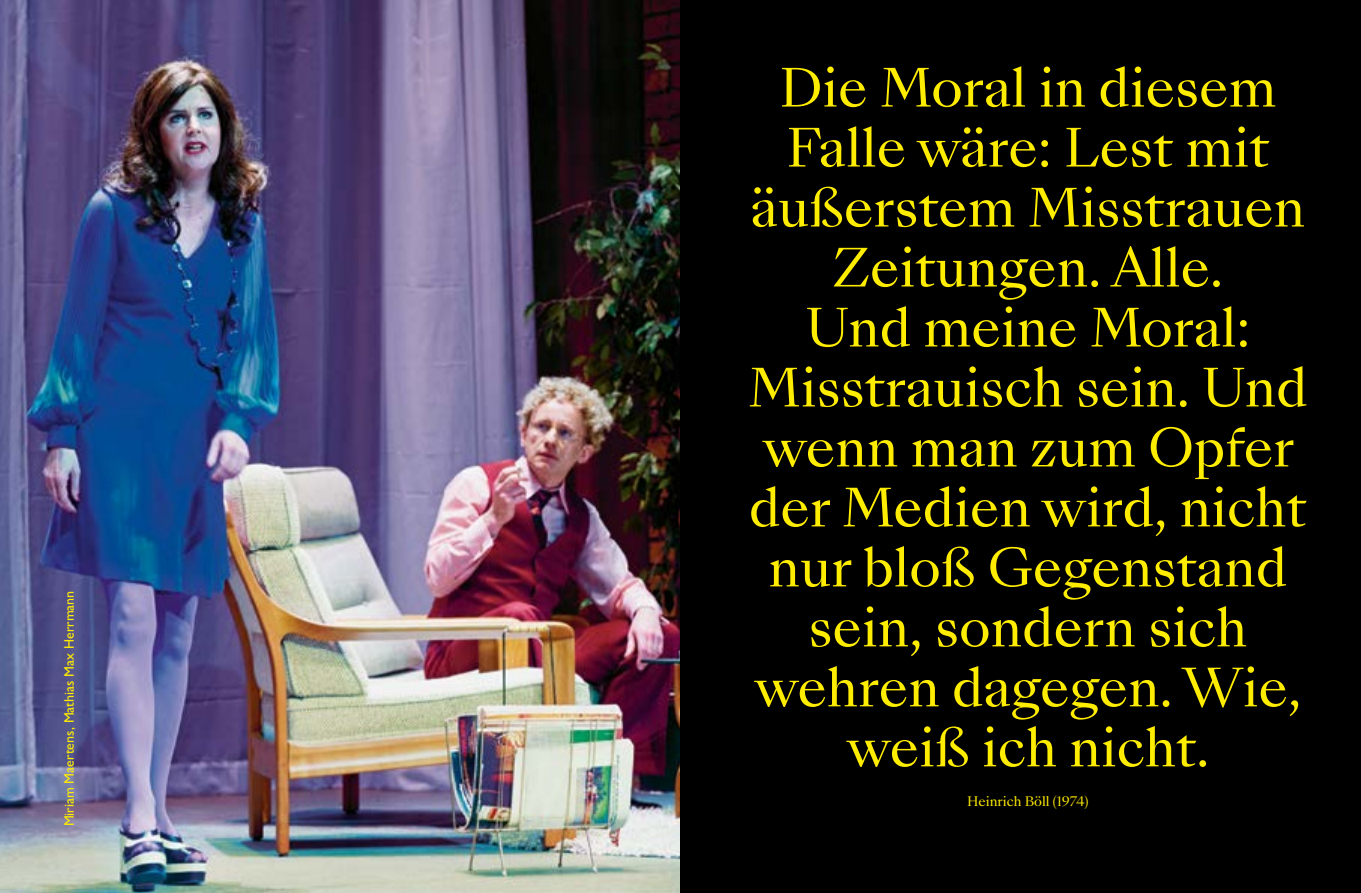
<style>
.page{position:relative;width:1361px;height:893px;background:#fff}
.page>*{position:absolute;margin:0;border:0;box-sizing:border-box;transform-origin:0 0}
.t1{font:51px/60px "Sang Bleu Kingdom";color:#ffed00;text-align:center}
.t2{font:500 13.8px "Gill Sans Nova";color:#ffed00}
.t3{font:12.75px "Sang Bleu Kingdom";color:#ffed00}
</style>
<div class="page">
<img style="left:0;top:0;width:680px;height:893px">
<div style="left:680px;top:0;width:681px;height:893px;background:#000"></div>
<p class="t2" style="left:61px;top:826px;width:237px;rotate:-90deg">Miriam Maertens, Mathias Max Herrmann</p>
<p class="t1" style="left:748px;top:60px;width:561px">Die Moral in diesem<br>Falle wäre: Lest mit äußerstem Misstrauen<br>Zeitungen. Alle.<br>Und meine Moral:<br>Misstrauisch sein. Und wenn man zum Opfer der Medien wird, nicht nur bloß Gegenstand sein, sondern sich wehren dagegen. Wie, weiß ich nicht.</p>
<p class="t3" style="left:967px;top:792px;width:123px">Heinrich Böll (1974)</p>
</div>
